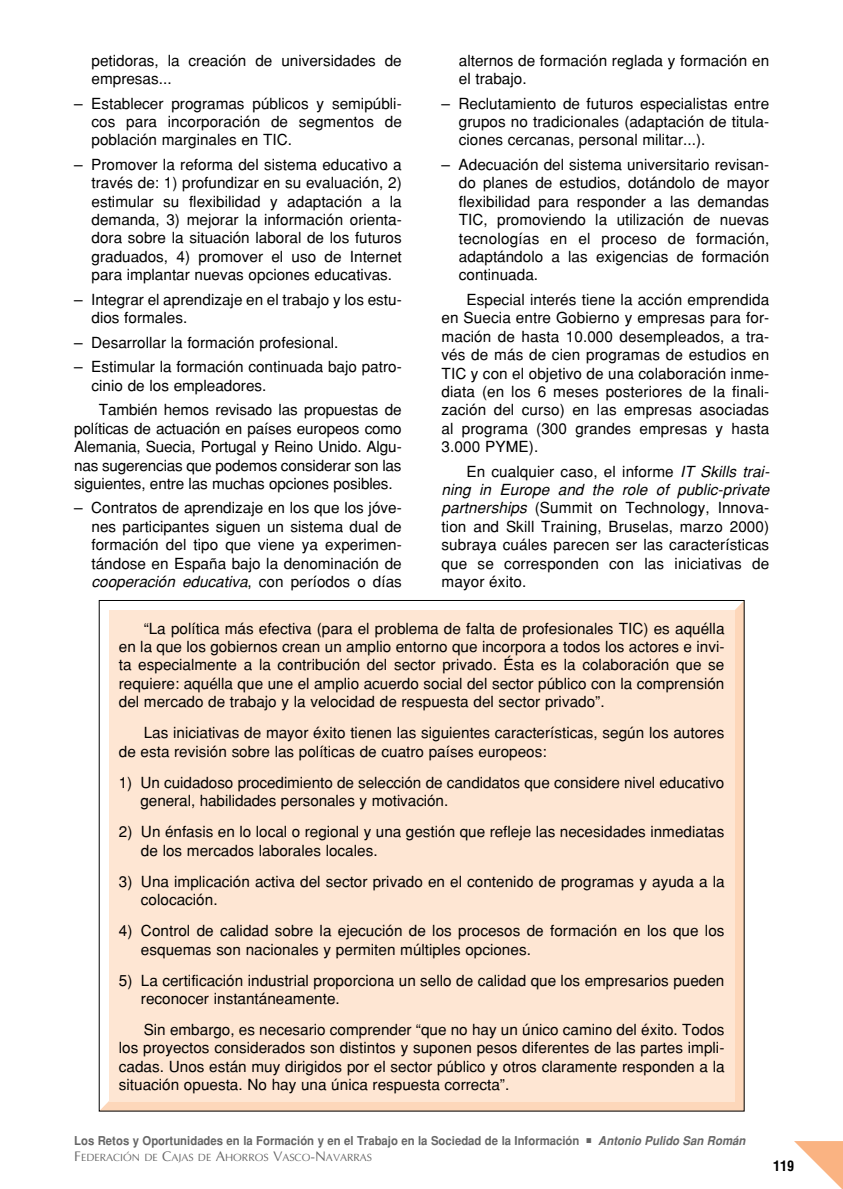
<style>
.page{position:relative;width:843px;height:1189px;background:#fff}
.page>*{position:absolute;margin:0;border:0;box-sizing:border-box;transform-origin:0 0}
.t1{font:15.4px/18.4px "Helvetica";color:#000}
.t2{font:700 condensed 14px "Helvetica";color:#000}
.t3{font:700 12.25px "Helvetica";color:#666;scale:.93 1}
.t4{font:10.5px "Optima";color:#666}
.s1{font-style:italic}
.s2{font-size:14px}
</style>
<div class="page">
<svg style="left:842px;top:1141px;width:1px;height:48px"></svg>
<svg style="left:98px;top:600px;width:744px;height:589px"></svg>
<p class="t1" style="left:459px;top:53px;width:312px">alternos de formación reglada y formación en el trabajo.</p>
<p class="t1" style="left:459px;top:96px;width:312px;text-align:justify;text-indent:-17px">– Reclutamiento de futuros especialistas entre grupos no tradicionales (adaptación de titula&shy;ciones cercanas, personal militar...).</p>
<p class="t1" style="left:459px;top:157px;width:312px;text-align:justify;text-indent:-17px">– Adecuación del sistema universitario revisan&shy;do planes de estudios, dotándolo de mayor flexibilidad para responder a las demandas TIC, promoviendo la utilización de nuevas tecnologías en el proceso de formación, adaptándolo a las exigencias de formación continuada.</p>
<p class="t1" style="left:441px;top:292px;width:329px;text-align:justify;text-indent:25px">Especial interés tiene la acción emprendida en Suecia entre Gobierno y empresas para for&shy;mación de hasta 10.000 desempleados, a tra&shy;vés de más de cien programas de estudios en TIC y con el objetivo de una colaboración inme&shy;diata (en los 6 meses posteriores de la finali&shy;zación del curso) en las empresas asociadas al programa (300 grandes empresas y hasta 3.000 PYME).</p>
<p class="t1" style="left:441px;top:463px;width:329px;text-align:justify;text-indent:25px">En cualquier caso, el informe <span class="s1">IT Skills trai&shy;ning in Europe and the role of public-private partnerships</span> (Summit on Technology, Innova&shy;tion and Skill Training, Bruselas, marzo 2000) subraya cuáles parecen ser las características que se corresponden con las iniciativas de mayor éxito.</p>
<p class="t1" style="left:119px;top:620px;width:607px;text-align:justify;text-indent:25px">“La política más efectiva (para el problema de falta de profesionales TIC) es aquélla en la que los gobiernos crean un amplio entorno que incorpora a todos los actores e invi&shy;ta especialmente a la contribución del sector privado. Ésta es la colaboración que se requiere: aquélla que une el amplio acuerdo social del sector público con la comprensión del mercado de trabajo y la velocidad de respuesta del sector privado”.</p>
<p class="t1" style="left:119px;top:725px;width:607px;text-indent:25px">Las iniciativas de mayor éxito tienen las siguientes características, según los autores de esta revisión sobre las políticas de cuatro países europeos:</p>
<p class="t1" style="left:140px;top:775px;width:585px;text-indent:-22px">1) Un cuidadoso procedimiento de selección de candidatos que considere nivel educativo general, habilidades personales y motivación.</p>
<p class="t1" style="left:141px;top:824px;width:585px;text-indent:-22px">2) Un énfasis en lo local o regional y una gestión que refleje las necesidades inmediatas de los mercados laborales locales.</p>
<p class="t1" style="left:141px;top:873px;width:585px;text-indent:-22px">3) Una implicación activa del sector privado en el contenido de programas y ayuda a la colocación.</p>
<p class="t1" style="left:141px;top:923px;width:585px;text-indent:-22px">4) Control de calidad sobre la ejecución de los procesos de formación en los que los esquemas son nacionales y permiten múltiples opciones.</p>
<p class="t1" style="left:141px;top:972px;width:585px;text-indent:-22px">5) La certificación industrial proporciona un sello de calidad que los empresarios pueden reconocer instantáneamente.</p>
<p class="t1" style="left:119px;top:1022px;width:607px;text-align:justify;text-indent:25px">Sin embargo, es necesario comprender “que no hay un único camino del éxito. Todos los proyectos considerados son distintos y suponen pesos diferentes de las partes impli&shy;cadas. Unos están muy dirigidos por el sector público y otros claramente responden a la situación opuesta. No hay una única respuesta correcta”.</p>
<p class="t1" style="left:91px;top:53px;width:312px">petidoras, la creación de universidades de empresas...</p>
<p class="t1" style="left:91px;top:95px;width:312px;text-align:justify;text-indent:-17px">– Establecer programas públicos y semipúbli&shy;cos para incorporación de segmentos de población marginales en TIC.</p>
<p class="t1" style="left:91px;top:157px;width:312px;text-align:justify;text-indent:-17px">– Promover la reforma del sistema educativo a través de: 1) profundizar en su evaluación, 2) estimular su flexibilidad y adaptación a la demanda, 3) mejorar la información orienta&shy;dora sobre la situación laboral de los futuros graduados, 4) promover el uso de Internet para implantar nuevas opciones educativas.</p>
<p class="t1" style="left:91px;top:292px;width:312px;text-indent:-17px">– Integrar el aprendizaje en el trabajo y los estu&shy;dios formales.</p>
<p class="t1" style="left:74px;top:335px;width:266px">– Desarrollar la formación profesional.</p>
<p class="t1" style="left:91px;top:359px;width:312px;text-indent:-17px">– Estimular la formación continuada bajo patro&shy;cinio de los empleadores.</p>
<p class="t1" style="left:74px;top:402px;width:329px;text-align:justify;text-indent:25px">También hemos revisado las propuestas de políticas de actuación en países europeos como Alemania, Suecia, Portugal y Reino Unido. Algu&shy;nas sugerencias que podemos considerar son las siguientes, entre las muchas opciones posibles.</p>
<p class="t1" style="left:91px;top:500px;width:312px;text-align:justify;text-indent:-17px">– Contratos de aprendizaje en los que los jóve&shy;nes participantes siguen un sistema dual de formación del tipo que viene ya experimen&shy;tándose en España bajo la denominación de <span class="s1">cooperación educativa</span>, con períodos o días</p>
<p class="t3" style="left:74px;top:1136px;width:723px">Los Retos y Oportunidades en la Formación y en el Trabajo en la Sociedad de la Información ■ <span class="s1">Antonio Pulido San Román</span></p>
<p class="t4" style="left:74px;top:1153px;width:299px"><span class="s2">F</span>EDERACIÓN DE <span class="s2">C</span>AJAS DE <span class="s2">A</span>HORROS <span class="s2">V</span>ASCO<span class="s2">-N</span>AVARRAS</p>
<p class="t2" style="left:772px;top:1161px;width:22px">119</p>
</div>
